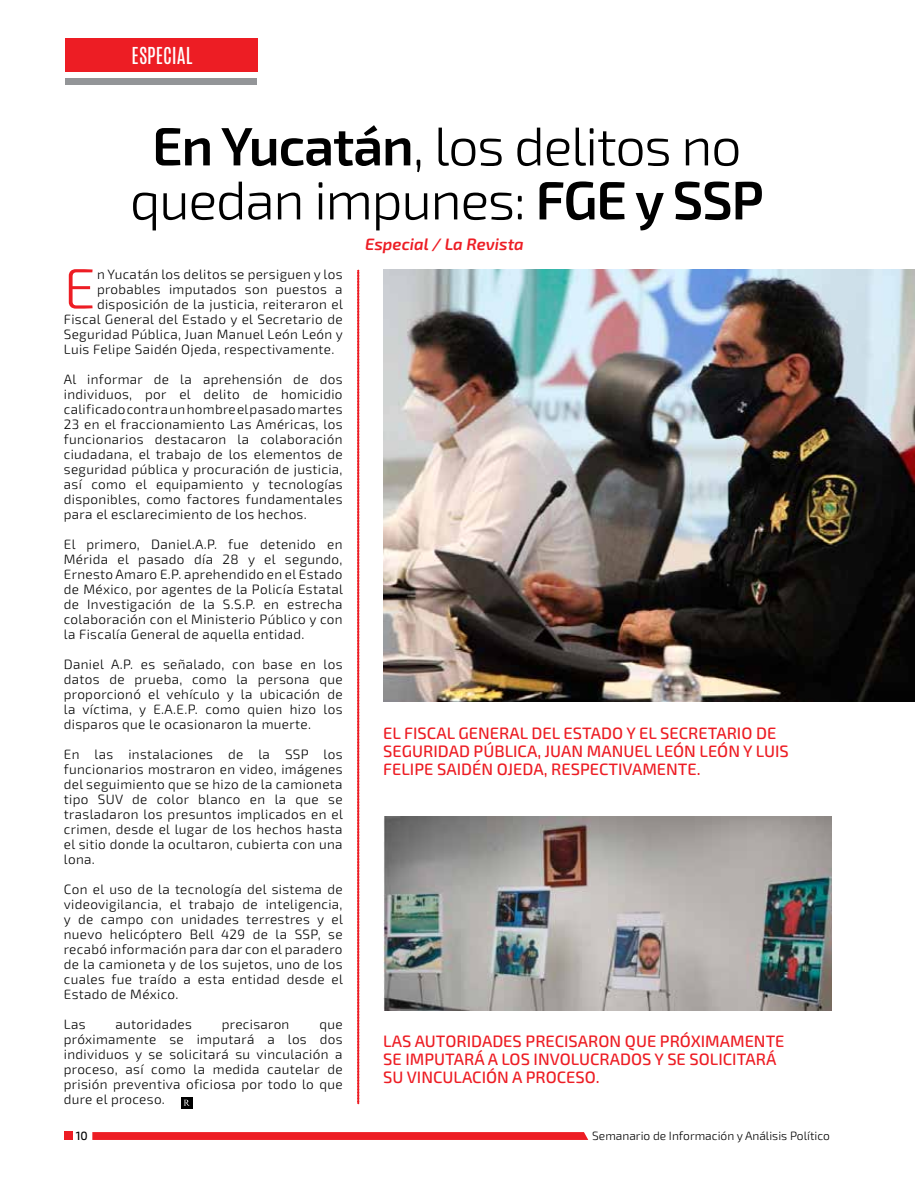
<style>
.page{position:relative;width:915px;height:1191px;background:#fff}
.page>*{position:absolute;margin:0;border:0;box-sizing:border-box;transform-origin:0 0}
.t1{font:300 57px "Exo 2";color:#ed1d24}
.t2{font:300 54px/54px "Exo 2";letter-spacing:-.025em;color:#000;text-align:center}
.t3{font:19.5px "Antonio";color:#fff}
.t4{font:500 16.5px/18px "Exo 2";color:#ed1d24}
.t5{font:italic 600 16.5px "Exo 2";color:#ed1d24}
.t6{font:300 13.5px/15px "Exo 2";letter-spacing:.025em;color:#000;text-align:justify}
.t7{font:300 12px "Exo 2";color:#000}
.t8{font:500 12px "Exo 2";color:#000}
.s1{font-weight:600}
</style>
<div class="page">
<div style="left:64px;top:1131px;width:8px;height:9px;background:#ed1d24"></div>
<svg style="left:92px;top:1132px;width:496px;height:8px;background:#ed2128"></svg>
<div style="left:66px;top:38px;width:192px;height:34px;background:#ed1d24"></div>
<div style="left:65px;top:78px;width:192px;height:6px;background:#939598"></div>
<div style="left:181px;top:1097px;width:11px;height:11px;background:#000"></div>
<svg style="left:184px;top:1099px;width:5px;height:6px"></svg>
<svg style="left:357px;top:270px;width:2px;height:833px;background:#ee343a"></svg>
<img style="left:383px;top:269px;width:531px;height:433px">
<img style="left:383px;top:816px;width:448px;height:194px">
<h3 class="t3" style="left:133px;top:41px;width:57px">OPINIÓN</h3>
<h3 class="t3" style="left:132px;top:41px;width:62px">ESPECIAL</h3>
<h2 class="t2" style="left:130px;top:121px;width:635px"><span class="s1">En Yucatán</span>, los delitos no quedan impunes: <span class="s1">FGE y SSP</span></h2>
<h1 class="t1" style="left:64px;top:255px;width:33px">E</h1>
<p class="t6" style="left:97px;top:266px;width:247px">n Yucatán los delitos se persiguen y los</p>
<p class="t6" style="left:97px;top:281px;width:247px">probables imputados son puestos a</p>
<p class="t6" style="left:97px;top:296px;width:247px">disposición de la justicia, reiteraron el</p>
<p class="t6" style="left:64px;top:311px;width:280px">Fiscal General del Estado y el Secretario de</p>
<p class="t6" style="left:64px;top:326px;width:280px">Seguridad Pública, Juan Manuel León León y</p>
<p class="t6" style="left:64px;top:341px;width:272px">Luis Felipe Saidén Ojeda, respectivamente.</p>
<p class="t6" style="left:64px;top:371px;width:280px">Al informar de la aprehensión de dos individuos, por el delito de homicidio calificado contra un hombre el pasado martes 23 en el fraccionamiento Las Américas, los funcionarios destacaron la colaboración ciudadana, el trabajo de los elementos de seguridad pública y procuración de justicia, así como el equipamiento y tecnologías disponibles, como factores fundamentales para el esclarecimiento de los hechos.</p>
<p class="t6" style="left:64px;top:536px;width:280px">El primero, Daniel.A.P. fue detenido en Mérida el pasado día 28 y el segundo, Ernesto Amaro E.P. aprehendido en el Estado de México, por agentes de la Policía Estatal de Investigación de la S.S.P. en estrecha colaboración con el Ministerio Público y con la Fiscalía General de aquella entidad.</p>
<p class="t6" style="left:64px;top:656px;width:280px">Daniel A.P. es señalado, con base en los datos de prueba, como la persona que proporcionó el vehículo y la ubicación de la víctima, y E.A.E.P. como quien hizo los disparos que le ocasionaron la muerte.</p>
<p class="t6" style="left:64px;top:746px;width:280px">En las instalaciones de la SSP los funcionarios mostraron en video, imágenes del seguimiento que se hizo de la camioneta tipo SUV de color blanco en la que se trasladaron los presuntos implicados en el crimen, desde el lugar de los hechos hasta el sitio donde la ocultaron, cubierta con una lona.</p>
<p class="t6" style="left:64px;top:881px;width:280px">Con el uso de la tecnología del sistema de videovigilancia, el trabajo de inteligencia, y de campo con unidades terrestres y el nuevo helicóptero Bell 429 de la SSP, se recabó información para dar con el paradero de la camioneta y de los sujetos, uno de los cuales fue traído a esta entidad desde el Estado de México.</p>
<p class="t6" style="left:64px;top:1016px;width:23px">Las</p>
<p class="t6" style="left:115px;top:1016px;width:78px">autoridades</p>
<p class="t6" style="left:222px;top:1016px;width:69px">precisaron</p>
<p class="t6" style="left:64px;top:1016px;width:280px;text-indent:255px">que próximamente se imputará a los dos individuos y se solicitará su vinculación a proceso, así como la medida cautelar de prisión preventiva oficiosa por todo lo que dure el proceso.</p>
<p class="t5" style="left:365px;top:234px;width:160px">Especial / La Revista</p>
<p class="t4" style="left:383px;top:724px;width:407px">EL FISCAL GENERAL DEL ESTADO Y EL SECRETARIO DE<br>SEGURIDAD PÚBLICA, JUAN MANUEL LEÓN LEÓN Y LUIS<br>FELIPE SAIDÉN OJEDA, RESPECTIVAMENTE.</p>
<p class="t4" style="left:383px;top:1032px;width:402px">LAS AUTORIDADES PRECISARON QUE PRÓXIMAMENTE<br>SE IMPUTARÁ A LOS INVOLUCRADOS Y SE SOLICITARÁ<br>SU VINCULACIÓN A PROCESO.</p>
<p class="t8" style="left:76px;top:1128px;width:14px">10</p>
<p class="t7" style="left:592px;top:1128px;width:239px">Semanario de Información y Análisis Político</p>
</div>
